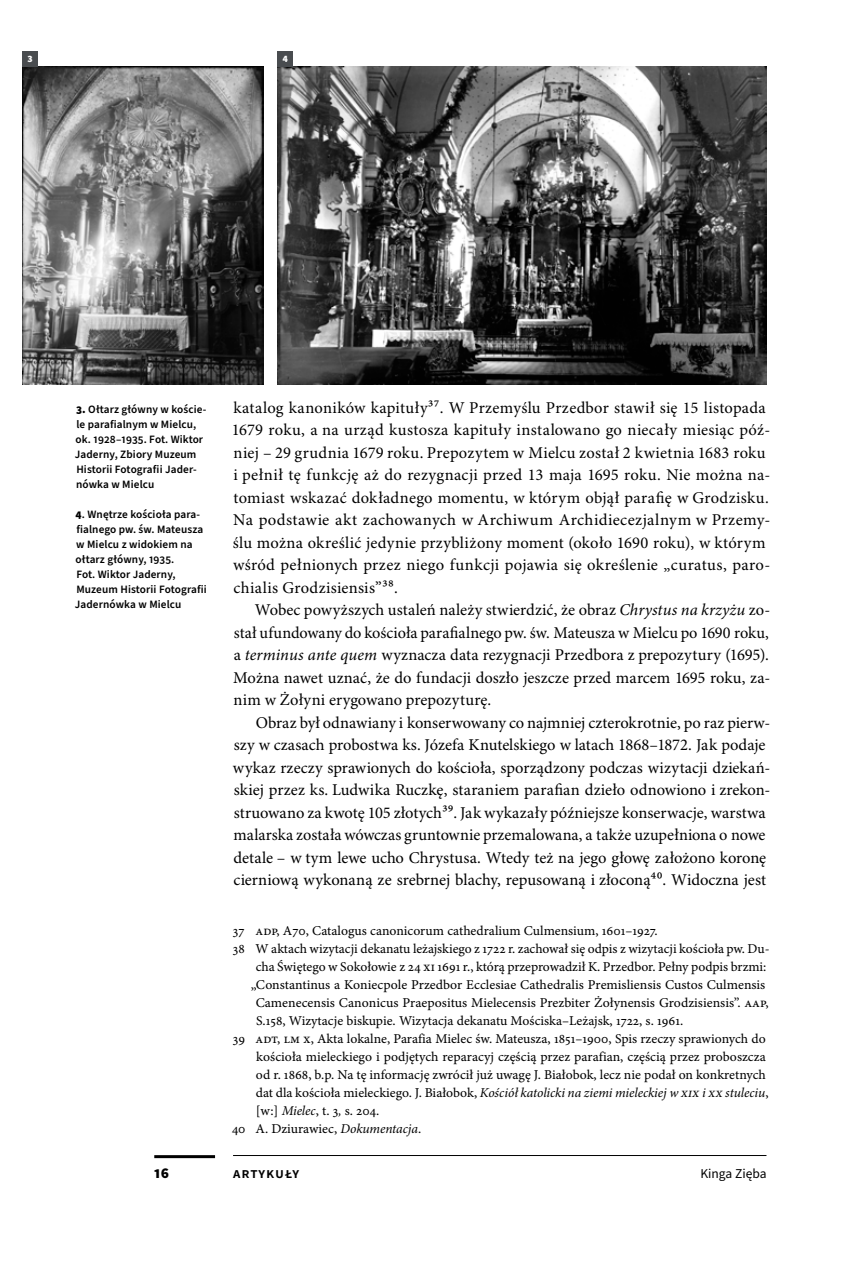
<style>
.page{position:relative;width:859px;height:1263px;background:#fff}
.page>*{position:absolute;margin:0;border:0;box-sizing:border-box;transform-origin:0 0}
.t1{font:16.5px/22.5px "Minion Pro";letter-spacing:.005em;color:#000}
.t2{font:600 15px "Source Sans Pro";letter-spacing:.06em;color:#000}
.t3{font:900 15px "Source Sans Pro";color:#000}
.t4{font:13.5px/18px "Minion Pro Capt";color:#000}
.t5{font:italic 13.5px "Minion Pro";letter-spacing:-.005em;color:#000}
.t6{font:13.5px "Source Sans Pro";color:#000}
.t7{font:600 11.25px/15px "Source Sans Pro";letter-spacing:.01em;color:#000}
.t8{font:900 9.75px "Source Sans Pro";color:#fff}
.s1{font-weight:900}
.s2{font-family:"Minion Pro Capt"}
.s3{font-style:italic}
.s4{font-family:"Minion Pro Capt";font-style:normal}
.s5{font-family:"Minion Pro";font-style:italic}
</style>
<div class="page">
<img style="left:23px;top:66px;width:241px;height:319px">
<img style="left:278px;top:66px;width:488px;height:319px">
<div style="left:22px;top:51px;width:16px;height:15px;background:#494c4f"></div>
<div style="left:278px;top:51px;width:15px;height:15px;background:#494c4f"></div>
<hr style="left:154px;top:1155px;width:61px;height:3px;background:#000">
<hr style="left:233px;top:1155px;width:533px;height:1px;background:#000">
<p class="t8" style="left:27px;top:52px;width:7px">3</p>
<p class="t8" style="left:283px;top:52px;width:7px">4</p>
<p class="t7" style="left:75px;top:402px;width:133px"><span class="s1">3.</span> Ołtarz główny w koście&shy;le parafialnym w Mielcu, ok. 1928–1935. Fot. Wiktor<br>Jaderny, Zbiory Muzeum<br>Historii Fotografii Jader&shy;nówka w Mielcu</p>
<p class="t7" style="left:75px;top:507px;width:133px"><span class="s1">4</span>. Wnętrze kościoła para&shy;fialnego pw. św. Mateusza w Mielcu z widokiem na ołtarz główny, 1935.<br>Fot. Wiktor Jaderny,<br>Muzeum Historii Fotografii<br>Jadernówka w Mielcu</p>
<p class="t1" style="left:232px;top:397px;width:540px">katalog kanoników kapituły<span class="s2">37</span>. W Przemyślu Przedbor stawił się 15 listopada 1679 roku, a na urząd kustosza kapituły instalowano go niecały miesiąc póź&shy;niej – 29 grudnia 1679 roku. Prepozytem w Mielcu został 2 kwietnia 1683 roku i pełnił tę funkcję aż do rezygnacji przed 13 maja 1695 roku. Nie można na&shy;tomiast wskazać dokładnego momentu, w którym objął parafię w Grodzisku.<br>Na podstawie akt zachowanych w Archiwum Archidiecezjalnym w Przemy&shy;ślu można określić jedynie przybliżony moment (około 1690 roku), w którym wśród pełnionych przez niego funkcji pojawia się określenie „curatus, paro&shy;chialis Grodzisiensis”<span class="s2">38</span>.</p>
<p class="t1" style="left:233px;top:599px;width:539px;text-align:justify;text-indent:22px">Wobec powyższych ustaleń należy stwierdzić, że obraz <span class="s3">Chrystus na krzyżu</span> zo&shy;stał ufundowany do kościoła parafialnego pw. św. Mateusza w Mielcu po 1690 roku, a <span class="s3">terminus ante quem</span> wyznacza data rezygnacji Przedbora z prepozytury (1695).<br>Można nawet uznać, że do fundacji doszło jeszcze przed marcem 1695 roku, za&shy;nim w Żołyni erygowano prepozyturę.</p>
<p class="t1" style="left:233px;top:712px;width:539px;text-indent:23px">Obraz był odnawiany i konserwowany co najmniej czterokrotnie, po raz pierw&shy;szy w czasach probostwa ks. Józefa Knutelskiego w latach 1868–1872. Jak podaje wykaz rzeczy sprawionych do kościoła, sporządzony podczas wizytacji dziekań&shy;skiej przez ks. Ludwika Ruczkę, staraniem parafian dzieło odnowiono i zrekon&shy;struowano za kwotę 105 złotych<span class="s2">39</span>. Jak wykazały późniejsze konserwacje, warstwa malarska została wówczas gruntownie przemalowana, a także uzupełniona o nowe detale – w tym lewe ucho Chrystusa. Wtedy też na jego głowę założono koronę cierniową wykonaną ze srebrnej blachy, repusowaną i złoconą<span class="s2">40</span>. Widoczna jest</p>
<p class="t4" style="left:233px;top:921px;width:426px">37 adp, A70, Catalogus canonicorum cathedralium Culmensium, 1601–1927.</p>
<p class="t4" style="left:233px;top:939px;width:538px">38 W aktach wizytacji dekanatu leżajskiego z 1722 r. zachował się odpis z wizytacji kościoła pw. Du-</p>
<p class="t4" style="left:256px;top:957px;width:512px">cha Świętego w Sokołowie z 24 XI 1691 r., którą przeprowadził K. Przedbor. Pełny podpis brzmi:</p>
<p class="t4" style="left:251px;top:975px;width:516px">„Constantinus a Koniecpole Przedbor Ecclesiae Cathedralis Premisliensis Custos Culmensis</p>
<p class="t4" style="left:256px;top:993px;width:514px">Camenecensis Canonicus Praepositus Mielecensis Prezbiter Żołynensis Grodzisiensis”. aap,</p>
<p class="t4" style="left:256px;top:1011px;width:429px">S.158, Wizytacje biskupie. Wizytacja dekanatu Mościska–Leżajsk, 1722, s. 1961.</p>
<p class="t4" style="left:233px;top:1029px;width:534px">39 adt, LM X, Akta lokalne, Parafia Mielec św. Mateusza, 1851–1900, Spis rzeczy sprawionych do</p>
<p class="t4" style="left:256px;top:1047px;width:511px">kościoła mieleckiego i podjętych reparacyj częścią przez parafian, częścią przez proboszcza</p>
<p class="t4" style="left:256px;top:1065px;width:511px">od r. 1868, b.p. Na tę informację zwrócił już uwagę J. Białobok, lecz nie podał on konkretnych</p>
<p class="t5" style="left:256px;top:1083px;width:514px"><span class="s4">dat dla kościoła mieleckiego. J. Białobok,</span> Kościół katolicki na ziemi mieleckiej w XIX i XX stuleciu<span class="s4">,</span></p>
<p class="t4" style="left:232px;top:1101px;width:191px;text-indent:24px">[w:] <span class="s5">Mielec</span>, t. 3<span class="s5">,</span> s. 204.<br>40 A. Dziurawiec, <span class="s5">Dokumentacja</span>.</p>
<p class="t3" style="left:154px;top:1162px;width:16px">16</p>
<p class="t2" style="left:233px;top:1163px;width:68px">Artykuły</p>
<p class="t6" style="left:700px;top:1164px;width:68px">Kinga Zięba</p>
</div>
